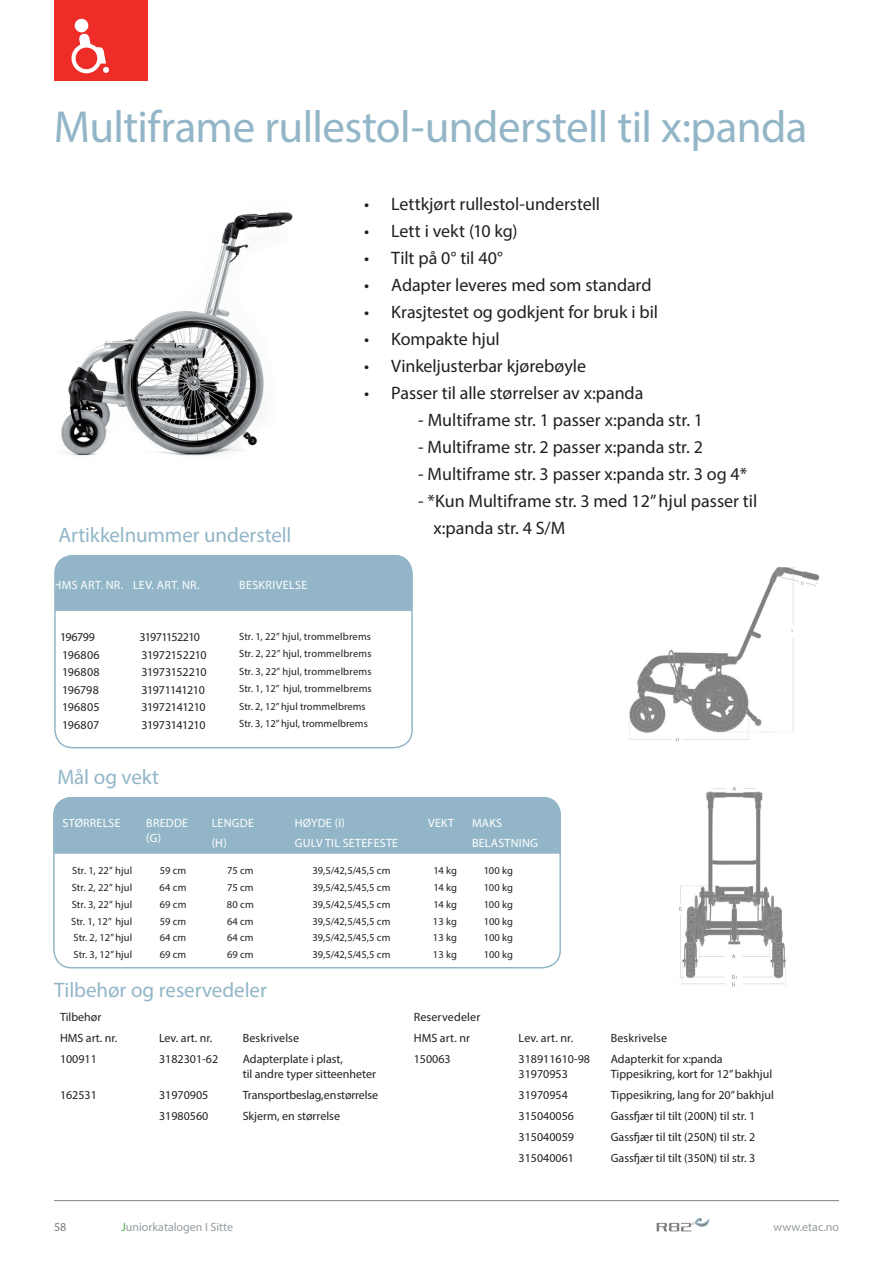
<style>
.page{position:relative;width:893px;height:1263px;background:#fff}
.page>*{position:absolute;margin:0;border:0;box-sizing:border-box;transform-origin:0 0}
.Heading_2_-_page_hea{font:45px "Myriad Pro";letter-spacing:-.015em;color:#92b6c7}
.Tabel_øverst{font:21px "Myriad Pro";letter-spacing:-.005em;color:#92b6c7}
.Tabel_øverst-2{font:18px/27px "Myriad Pro";color:#231f20}
.Tabel_øverst-3{font:12px "Myriad Pro";color:#231f20}
.t1{font:12px/15px "Myriad Pro";letter-spacing:.02em;color:#fff}
.Facts_text{font:12px "Myriad Pro";letter-spacing:-.025em;color:#231f20}
.t2{font:12px "Myriad Pro";color:#959ca1}
.Tabel_øverst-4{font:12px "Myriad Pro";letter-spacing:-.06em;color:#231f20}
.t3{font:12px "Myriad Pro";color:#7e7a79}
.Tabel{font:10.5px "Myriad Pro";letter-spacing:.005em;color:#231f20}
.s1{color:#40ae49}
</style>
<div class="page">
<div style="left:54px;top:0;width:94px;height:81px;background:#ee2d29"></div>
<div style="left:75px;top:19px;width:13px;height:13px;background:#fff;border-radius:50%"></div>
<svg style="left:71px;top:31px;width:38px;height:42px"></svg>
<svg style="left:657px;top:1218px;width:52px;height:13px"></svg>
<hr style="left:54px;top:1200px;width:785px;height:1px;background:#808083">
<img style="left:61px;top:212px;width:232px;height:244px">
<img style="left:679px;top:786px;width:107px;height:201px">
<img style="left:629px;top:567px;width:191px;height:175px">
<div style="left:55px;top:555px;width:355px;height:56px;background:#92b6c7"></div>
<div style="left:54px;top:555px;width:359px;height:193px;border:2px solid #92b6c7;border-radius:18px"></div>
<div style="left:53px;top:797px;width:508px;height:171px;border:2px solid #92b6c7;border-radius:18px"></div>
<div style="left:54px;top:797px;width:507px;height:57px;background:#92b6c7"></div>
<p class="Heading_2_-_page_hea" style="left:54px;top:99px;width:755px">Multiframe rullestol-understell til x:panda</p>
<p class="Tabel_øverst" style="left:58px;top:522px;width:235px">Artikkelnummer understell</p>
<p class="t1" style="left:54px;top:578px;width:71px">HMS ART. NR.</p>
<p class="t1" style="left:133px;top:578px;width:68px">LEV. ART. NR.</p>
<p class="t1" style="left:239px;top:578px;width:69px">BESKRIVELSE</p>
<p class="Tabel_øverst-2" style="left:364px;top:190px;width:237px">• Lettkjørt rullestol-understell</p>
<p class="Tabel_øverst-2" style="left:364px;top:217px;width:155px">• Lett i vekt (10 kg)</p>
<p class="Tabel_øverst-2" style="left:364px;top:244px;width:140px">• Tilt på 0° til 40°</p>
<p class="Tabel_øverst-2" style="left:364px;top:271px;width:289px">• Adapter leveres med som standard</p>
<p class="Tabel_øverst-2" style="left:364px;top:298px;width:295px">• Krasjtestet og godkjent for bruk i bil</p>
<p class="Tabel_øverst-2" style="left:364px;top:325px;width:137px">• Kompakte hjul</p>
<p class="Tabel_øverst-2" style="left:364px;top:352px;width:223px">• Vinkeljusterbar kjørebøyle</p>
<p class="Tabel_øverst-2" style="left:364px;top:379px;width:281px">• Passer til alle størrelser av x:panda</p>
<p class="Tabel_øverst-2" style="left:418px;top:406px;width:286px">- Multiframe str. 1 passer x:panda str. 1</p>
<p class="Tabel_øverst-2" style="left:418px;top:433px;width:286px">- Multiframe str. 2 passer x:panda str. 2</p>
<p class="Tabel_øverst-2" style="left:418px;top:460px;width:330px">- Multiframe str. 3 passer x:panda str. 3 og 4*</p>
<p class="Tabel_øverst-2" style="left:434px;top:487px;width:325px;text-indent:-15px">- *Kun Multiframe str. 3 med 12” hjul passer til x:panda str. 4 S/M</p>
<p class="Tabel_øverst-3" style="left:60px;top:629px;width:36px">196799</p>
<p class="Tabel_øverst-4" style="left:140px;top:629px;width:62px">31971152210</p>
<p class="Tabel" style="left:239px;top:630px;width:133px">Str. 1, 22” hjul, trommelbrems</p>
<p class="Facts_text" style="left:62px;top:647px;width:39px">196806</p>
<p class="Facts_text" style="left:141px;top:647px;width:67px">31972152210</p>
<p class="Tabel" style="left:239px;top:647px;width:134px">Str. 2, 22” hjul, trommelbrems</p>
<p class="Facts_text" style="left:62px;top:665px;width:39px">196808</p>
<p class="Facts_text" style="left:141px;top:665px;width:67px">31973152210</p>
<p class="Tabel" style="left:239px;top:665px;width:134px">Str. 3, 22” hjul, trommelbrems</p>
<p class="Facts_text" style="left:62px;top:682px;width:38px">196798</p>
<p class="Facts_text" style="left:141px;top:682px;width:65px">31971141210</p>
<p class="Tabel" style="left:239px;top:682px;width:134px">Str. 1, 12” hjul, trommelbrems</p>
<p class="Facts_text" style="left:62px;top:700px;width:39px">196805</p>
<p class="Facts_text" style="left:141px;top:700px;width:66px">31972141210</p>
<p class="Tabel" style="left:239px;top:700px;width:128px">Str. 2, 12” hjul trommelbrems</p>
<p class="Facts_text" style="left:62px;top:717px;width:39px">196807</p>
<p class="Facts_text" style="left:141px;top:717px;width:66px">31973141210</p>
<p class="Tabel" style="left:239px;top:717px;width:130px">Str. 3, 12” hjul, trommelbrems</p>
<p class="Tabel_øverst" style="left:57px;top:764px;width:103px">Mål og vekt</p>
<p class="t1" style="left:63px;top:815px;width:60px">STØRRELSE</p>
<p class="t1" style="left:146px;top:815px;width:43px">BREDDE (G)</p>
<p class="t1" style="left:212px;top:815px;width:44px">LENGDE</p>
<p class="t1" style="left:212px;top:835px;width:17px">(H)</p>
<p class="t1" style="left:295px;top:815px;width:51px">HØYDE (I)</p>
<p class="t1" style="left:295px;top:835px;width:105px">GULV TIL SETEFESTE</p>
<p class="t1" style="left:428px;top:815px;width:28px">VEKT</p>
<p class="t1" style="left:472px;top:815px;width:32px">MAKS</p>
<p class="t1" style="left:472px;top:835px;width:67px">BELASTNING</p>
<p class="Tabel" style="left:72px;top:864px;width:62px">Str. 1, 22” hjul</p>
<p class="Tabel" style="left:160px;top:864px;width:28px">59 cm</p>
<p class="Tabel" style="left:227px;top:864px;width:28px">75 cm</p>
<p class="Tabel" style="left:312px;top:864px;width:80px">39,5/42,5/45,5 cm</p>
<p class="Tabel" style="left:433px;top:864px;width:25px">14 kg</p>
<p class="Tabel" style="left:484px;top:864px;width:31px">100 kg</p>
<p class="Tabel" style="left:72px;top:881px;width:62px">Str. 2, 22” hjul</p>
<p class="Tabel" style="left:160px;top:881px;width:29px">64 cm</p>
<p class="Tabel" style="left:227px;top:881px;width:28px">75 cm</p>
<p class="Tabel" style="left:312px;top:881px;width:80px">39,5/42,5/45,5 cm</p>
<p class="Tabel" style="left:433px;top:881px;width:25px">14 kg</p>
<p class="Tabel" style="left:484px;top:881px;width:31px">100 kg</p>
<p class="Tabel" style="left:72px;top:898px;width:62px">Str. 3, 22” hjul</p>
<p class="Tabel" style="left:160px;top:898px;width:28px">69 cm</p>
<p class="Tabel" style="left:227px;top:898px;width:28px">80 cm</p>
<p class="Tabel" style="left:312px;top:898px;width:80px">39,5/42,5/45,5 cm</p>
<p class="Tabel" style="left:433px;top:898px;width:25px">14 kg</p>
<p class="Tabel" style="left:484px;top:898px;width:31px">100 kg</p>
<p class="Tabel" style="left:71px;top:915px;width:62px">Str. 1, 12” hjul</p>
<p class="Tabel" style="left:160px;top:915px;width:28px">59 cm</p>
<p class="Tabel" style="left:227px;top:915px;width:28px">64 cm</p>
<p class="Tabel" style="left:312px;top:915px;width:80px">39,5/42,5/45,5 cm</p>
<p class="Tabel" style="left:433px;top:915px;width:25px">13 kg</p>
<p class="Tabel" style="left:484px;top:915px;width:31px">100 kg</p>
<p class="Tabel" style="left:74px;top:931px;width:60px">Str. 2, 12” hjul</p>
<p class="Tabel" style="left:160px;top:931px;width:28px">64 cm</p>
<p class="Tabel" style="left:227px;top:931px;width:28px">64 cm</p>
<p class="Tabel" style="left:312px;top:931px;width:80px">39,5/42,5/45,5 cm</p>
<p class="Tabel" style="left:433px;top:931px;width:25px">13 kg</p>
<p class="Tabel" style="left:484px;top:931px;width:31px">100 kg</p>
<p class="Tabel" style="left:74px;top:948px;width:60px">Str. 3, 12” hjul</p>
<p class="Tabel" style="left:160px;top:948px;width:28px">69 cm</p>
<p class="Tabel" style="left:227px;top:948px;width:28px">69 cm</p>
<p class="Tabel" style="left:312px;top:948px;width:80px">39,5/42,5/45,5 cm</p>
<p class="Tabel" style="left:433px;top:948px;width:25px">13 kg</p>
<p class="Tabel" style="left:484px;top:948px;width:31px">100 kg</p>
<p class="Tabel_øverst" style="left:54px;top:977px;width:214px">Tilbehør og reservedeler</p>
<p class="Tabel_øverst-3" style="left:60px;top:1010px;width:43px">Tilbehør</p>
<p class="Tabel_øverst-3" style="left:414px;top:1010px;width:68px">Reservedeler</p>
<p class="Tabel_øverst-3" style="left:60px;top:1031px;width:59px">HMS art. nr.</p>
<p class="Tabel_øverst-3" style="left:159px;top:1031px;width:55px">Lev. art. nr.</p>
<p class="Tabel_øverst-3" style="left:243px;top:1031px;width:58px">Beskrivelse</p>
<p class="Tabel_øverst-3" style="left:414px;top:1031px;width:58px">HMS art. nr</p>
<p class="Tabel_øverst-3" style="left:519px;top:1031px;width:56px">Lev. art. nr.</p>
<p class="Tabel_øverst-3" style="left:611px;top:1031px;width:58px">Beskrivelse</p>
<p class="Tabel_øverst-3" style="left:60px;top:1052px;width:38px">100911</p>
<p class="Tabel_øverst-3" style="left:159px;top:1052px;width:61px">3182301-62</p>
<p class="Tabel_øverst-3" style="left:243px;top:1052px;width:102px">Adapterplate i plast,</p>
<p class="Tabel_øverst-3" style="left:243px;top:1067px;width:135px">til andre typer sitteenheter</p>
<p class="Tabel_øverst-3" style="left:611px;top:1052px;width:113px">Adapterkit for x:panda</p>
<p class="Tabel_øverst-3" style="left:611px;top:1067px;width:163px">Tippesikring, kort for 12” bakhjul</p>
<p class="Tabel_øverst-3" style="left:414px;top:1052px;width:38px">150063</p>
<p class="Tabel_øverst-3" style="left:519px;top:1052px;width:73px">318911610-98</p>
<p class="Tabel_øverst-3" style="left:519px;top:1067px;width:51px">31970953</p>
<p class="Tabel_øverst-3" style="left:60px;top:1088px;width:38px">162531</p>
<p class="Tabel_øverst-3" style="left:159px;top:1088px;width:51px">31970905</p>
<p class="Tabel_øverst-3" style="left:243px;top:1088px;width:137px">Transportbeslag, en størrelse</p>
<p class="Tabel_øverst-3" style="left:519px;top:1088px;width:51px">31970954</p>
<p class="Tabel_øverst-3" style="left:611px;top:1088px;width:165px">Tippesikring, lang for 20” bakhjul</p>
<p class="Tabel_øverst-3" style="left:159px;top:1109px;width:51px">31980560</p>
<p class="Tabel_øverst-3" style="left:243px;top:1109px;width:99px">Skjerm, en størrelse</p>
<p class="Tabel_øverst-3" style="left:519px;top:1109px;width:57px">315040056</p>
<p class="Tabel_øverst-3" style="left:611px;top:1109px;width:146px">Gassfjær til tilt (200N) til str. 1</p>
<p class="Tabel_øverst-3" style="left:519px;top:1130px;width:57px">315040059</p>
<p class="Tabel_øverst-3" style="left:611px;top:1130px;width:146px">Gassfjær til tilt (250N) til str. 2</p>
<p class="Tabel_øverst-3" style="left:519px;top:1151px;width:57px">315040061</p>
<p class="Tabel_øverst-3" style="left:611px;top:1151px;width:146px">Gassfjær til tilt (350N) til str. 3</p>
<p class="t3" style="left:54px;top:1219px;width:14px">58</p>
<p class="t2" style="left:121px;top:1220px;width:113px"><span class="s1">J</span>uniorkatalogen I Sitte</p>
<p class="t2" style="left:773px;top:1220px;width:67px">www.etac.no</p>
</div>
